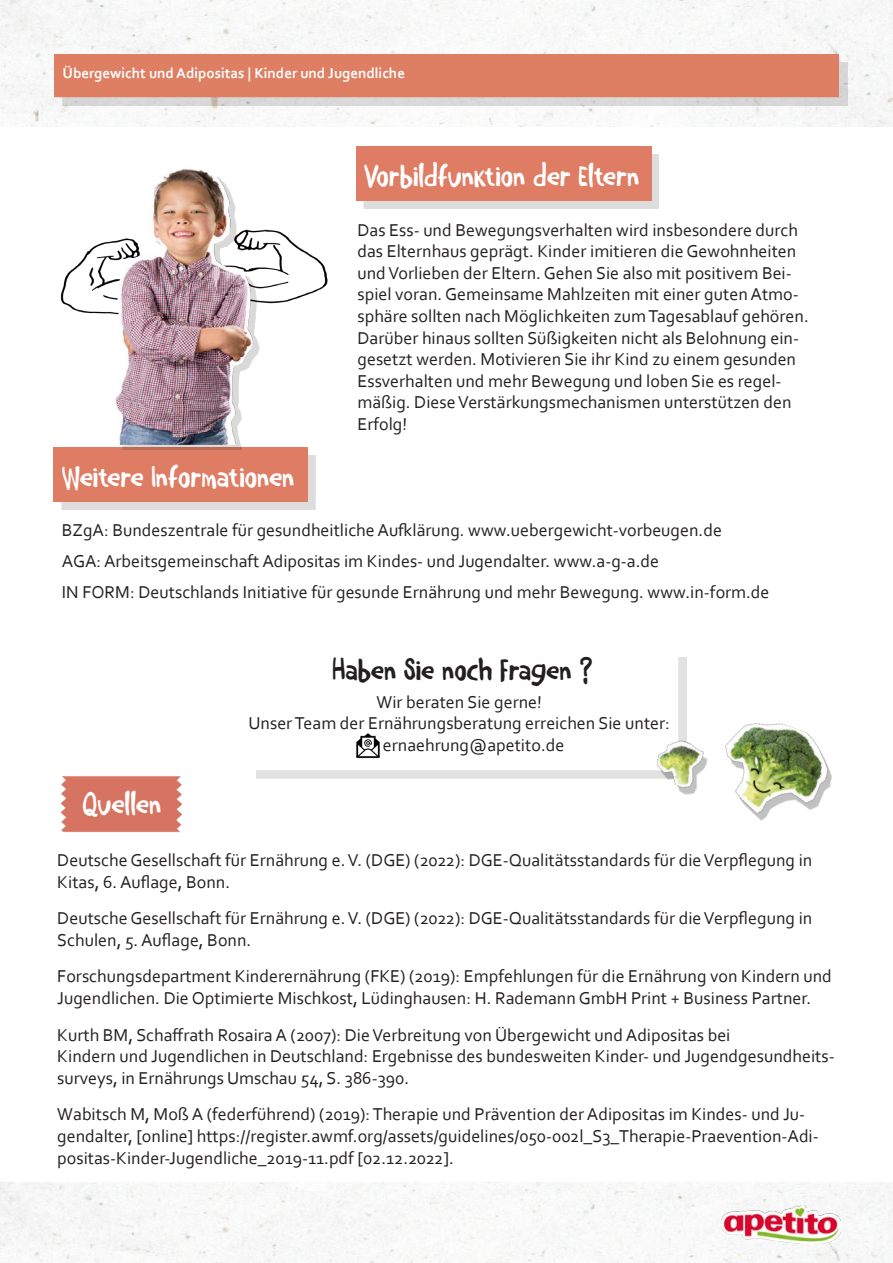
<style>
.page{position:relative;width:893px;height:1263px;background:#fff}
.page>*{position:absolute;margin:0;border:0;box-sizing:border-box;transform-origin:0 0}
.t1{font:30px "Daft Brush Text";color:#fff}
.t2{font:30px "Daft Brush Text";color:#231f20}
.t3{font:18px/21.6px "Corbel";color:#231f20}
.t4{font:700 15px "Corbel";color:#fff}
</style>
<div class="page">
<img style="left:0;top:0;width:893px;height:126px">
<div style="left:62px;top:62px;width:785px;height:44px;background:#231f20;opacity:.15"></div>
<div style="left:54px;top:54px;width:785px;height:43px;background:#de7e63"></div>
<img style="left:0;top:1182px;width:893px;height:81px">
<div style="left:61px;top:455px;width:255px;height:54px;background:#dedddd"></div>
<div style="left:54px;top:448px;width:254px;height:54px;background:#de7c64"></div>
<div style="left:363px;top:154px;width:296px;height:55px;background:#dedddd"></div>
<div style="left:356px;top:147px;width:295px;height:54px;background:#de7c64"></div>
<div style="left:256px;top:657px;width:430px;height:121px;background:#e1e1e1"></div>
<div style="left:240px;top:641px;width:438px;height:129px;background:#fff"></div>
<img style="left:356px;top:733px;width:24px;height:25px">
<img style="left:610px;top:674px;width:222px;height:147px">
<img style="left:19px;top:104px;width:350px;height:183px">
<img style="left:56px;top:128px;width:268px;height:322px">
<img style="left:60px;top:776px;width:122px;height:57px">
<img style="left:722px;top:1205px;width:119px;height:38px">
<p class="t4" style="left:63px;top:63px;width:344px">Übergewicht und Adipositas | Kinder und Jugendliche</p>
<p class="t1" style="left:364px;top:155px;width:276px">Vorbildfunktion der Eltern</p>
<p class="t1" style="left:62px;top:456px;width:234px">Weitere Informationen</p>
<p class="t3" style="left:357px;top:218px;width:453px">Das Ess- und Bewegungsverhalten wird insbesondere durch das Elternhaus geprägt. Kinder imitieren die Gewohnheiten und Vorlieben der Eltern. Gehen Sie also mit positivem Bei&shy;spiel voran. Gemeinsame Mahlzeiten mit einer guten Atmo&shy;sphäre sollten nach Möglichkeiten zum Tagesablauf gehören.<br>Darüber hinaus sollten Süßigkeiten nicht als Belohnung ein&shy;gesetzt werden. Motivieren Sie ihr Kind zu einem gesunden Essverhalten und mehr Bewegung und loben Sie es regel&shy;mäßig. Diese Verstärkungsmechanismen unterstützen den Erfolg!</p>
<p class="t3" style="left:62px;top:519px;width:662px">BZgA: Bundeszentrale für gesundheitliche Aufklärung. www.uebergewicht-vorbeugen.de</p>
<p class="t3" style="left:62px;top:550px;width:599px">AGA: Arbeitsgemeinschaft Adipositas im Kindes- und Jugendalter. www.a-g-a.de</p>
<p class="t3" style="left:62px;top:580px;width:709px">IN FORM: Deutschlands Initiative für gesunde Ernährung und mehr Bewegung. www.in-form.de</p>
<p class="t2" style="left:333px;top:649px;width:261px">Haben Sie noch Fragen ?</p>
<p class="t1" style="left:83px;top:783px;width:80px">Quellen</p>
<p class="t3" style="left:377px;top:690px;width:167px">Wir beraten Sie gerne!</p>
<p class="t3" style="left:248px;top:712px;width:423px">Unser Team der Ernährungsberatung erreichen Sie unter:</p>
<p class="t3" style="left:383px;top:734px;width:183px">ernaehrung@apetito.de</p>
<p class="t3" style="left:57px;top:849px;width:757px">Deutsche Gesellschaft für Ernährung e. V. (DGE) (2022): DGE-Qualitätsstandards für die Verpflegung in<br>Kitas, 6. Auflage, Bonn.</p>
<p class="t3" style="left:57px;top:907px;width:757px">Deutsche Gesellschaft für Ernährung e. V. (DGE) (2022): DGE-Qualitätsstandards für die Verpflegung in<br>Schulen, 5. Auflage, Bonn.</p>
<p class="t3" style="left:57px;top:965px;width:776px">Forschungsdepartment Kinderernährung (FKE) (2019): Empfehlungen für die Ernährung von Kindern und<br>Jugendlichen. Die Optimierte Mischkost, Lüdinghausen: H. Rademann GmbH Print + Business Partner.</p>
<p class="t3" style="left:57px;top:1023px;width:779px">Kurth BM, Schaffrath Rosaira A (2007): Die Verbreitung von Übergewicht und Adipositas bei<br>Kindern und Jugendlichen in Deutschland: Ergebnisse des bundesweiten Kinder- und Jugendgesundheits&shy;surveys, in Ernährungs Umschau 54, S. 386-390.</p>
<p class="t3" style="left:57px;top:1103px;width:763px">Wabitsch M, Moß A (federführend) (2019): Therapie und Prävention der Adipositas im Kindes- und Ju&shy;gendalter, [online] https://register.awmf.org/assets/guidelines/050-002l_S3_Therapie-Praevention-Adi&shy;positas-Kinder-Jugendliche_2019-11.pdf [02.12.2022].</p>
</div>
